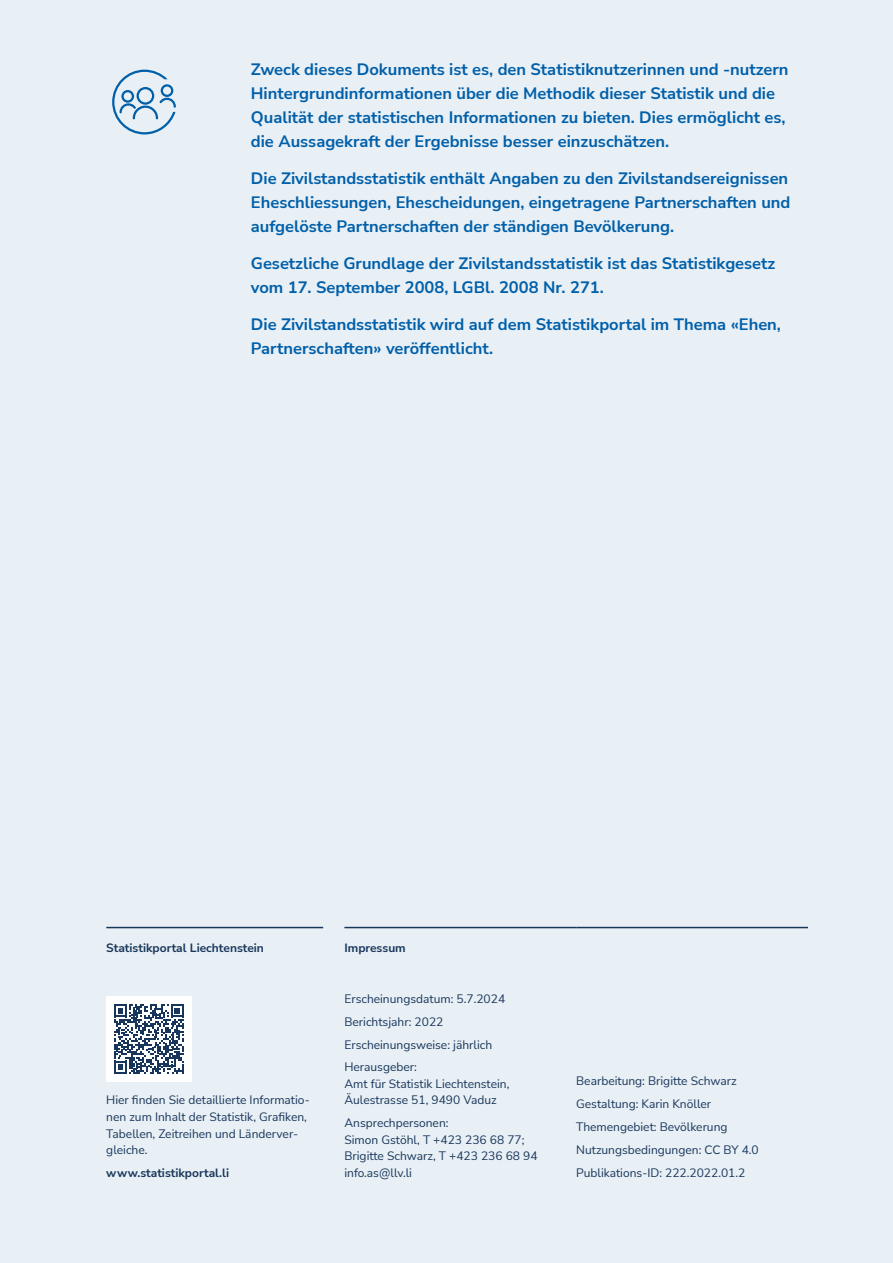
<style>
.page{position:relative;width:893px;height:1263px;background:#e8eff5}
.page>*{position:absolute;margin:0;border:0;box-sizing:border-box;transform-origin:0 0}
.Lead_Seite_2{font:700 16.5px/24px "Nunito Sans";color:#005fa9}
.Impressum{font:12px/16.5px "Nunito Sans";color:#18365b}
.Impressum_Titel{font:700 12px "Nunito Sans";color:#18365b}
.Impressum-2{font:700 12px "Nunito Sans";color:#18365b}
</style>
<div class="page">
<hr style="left:106px;top:927px;width:217px;height:1px;background:#18365b">
<hr style="left:344px;top:927px;width:232px;height:1px;background:#18365b">
<hr style="left:576px;top:927px;width:232px;height:1px;background:#18365b">
<div style="left:106px;top:996px;width:85px;height:85px;background:#fff"></div>
<svg style="left:114px;top:1004px;width:70px;height:70px"></svg>
<svg style="left:112px;top:70px;width:64px;height:64px"></svg>
<p class="Lead_Seite_2" style="left:251px;top:57px;width:539px">Zweck dieses Dokuments ist es, den Statistiknutzerinnen und -nutzern Hintergrundinformationen über die Methodik dieser Statistik und die Qualität der statistischen Informationen zu bieten. Dies ermöglicht es, die Aussagekraft der Ergebnisse besser einzuschätzen.</p>
<p class="Lead_Seite_2" style="left:251px;top:166px;width:541px">Die Zivilstandsstatistik enthält Angaben zu den Zivilstandsereignissen<br>Eheschliessungen, Ehescheidungen, eingetragene Partnerschaften und aufgelöste Partnerschaften der ständigen Bevölkerung.</p>
<p class="Lead_Seite_2" style="left:251px;top:251px;width:526px">Gesetzliche Grundlage der Zivilstandsstatistik ist das Statistikgesetz vom 17. September 2008, LGBl. 2008 Nr. 271.</p>
<p class="Lead_Seite_2" style="left:251px;top:311px;width:532px">Die Zivilstandsstatistik wird auf dem Statistikportal im Thema «Ehen,<br>Partnerschaften» veröffentlicht.</p>
<p class="Impressum_Titel" style="left:106px;top:940px;width:159px">Statistikportal Liechtenstein</p>
<p class="Impressum_Titel" style="left:344px;top:940px;width:63px">Impressum</p>
<p class="Impressum" style="left:106px;top:1091px;width:205px">Hier finden Sie detaillierte Informatio&shy;nen zum Inhalt der Statistik, Grafiken,<br>Tabellen, Zeitreihen und Länderver&shy;gleiche.</p>
<p class="Impressum-2" style="left:106px;top:1164px;width:124px">www.statistikportal.li</p>
<p class="Impressum" style="left:344px;top:990px;width:162px">Erscheinungsdatum: 5.7.2024</p>
<p class="Impressum" style="left:344px;top:1013px;width:100px">Berichtsjahr: 2022</p>
<p class="Impressum" style="left:344px;top:1036px;width:149px">Erscheinungsweise: jährlich</p>
<p class="Impressum" style="left:344px;top:1058px;width:167px">Herausgeber:<br>Amt für Statistik Liechtenstein,<br>Äulestrasse 51, 9490 Vaduz</p>
<p class="Impressum" style="left:344px;top:1114px;width:195px">Ansprechpersonen:<br>Simon Gstöhl, T +423 236 68 77;<br>Brigitte Schwarz, T +423 236 68 94 info.as@llv.li</p>
<p class="Impressum" style="left:576px;top:1072px;width:162px">Bearbeitung: Brigitte Schwarz</p>
<p class="Impressum" style="left:576px;top:1095px;width:136px">Gestaltung: Karin Knöller</p>
<p class="Impressum" style="left:576px;top:1118px;width:153px">Themengebiet: Bevölkerung</p>
<p class="Impressum" style="left:576px;top:1141px;width:184px">Nutzungsbedingungen: CC BY 4.0</p>
<p class="Impressum" style="left:576px;top:1164px;width:171px">Publikations-ID: 222.2022.01.2</p>
</div>
